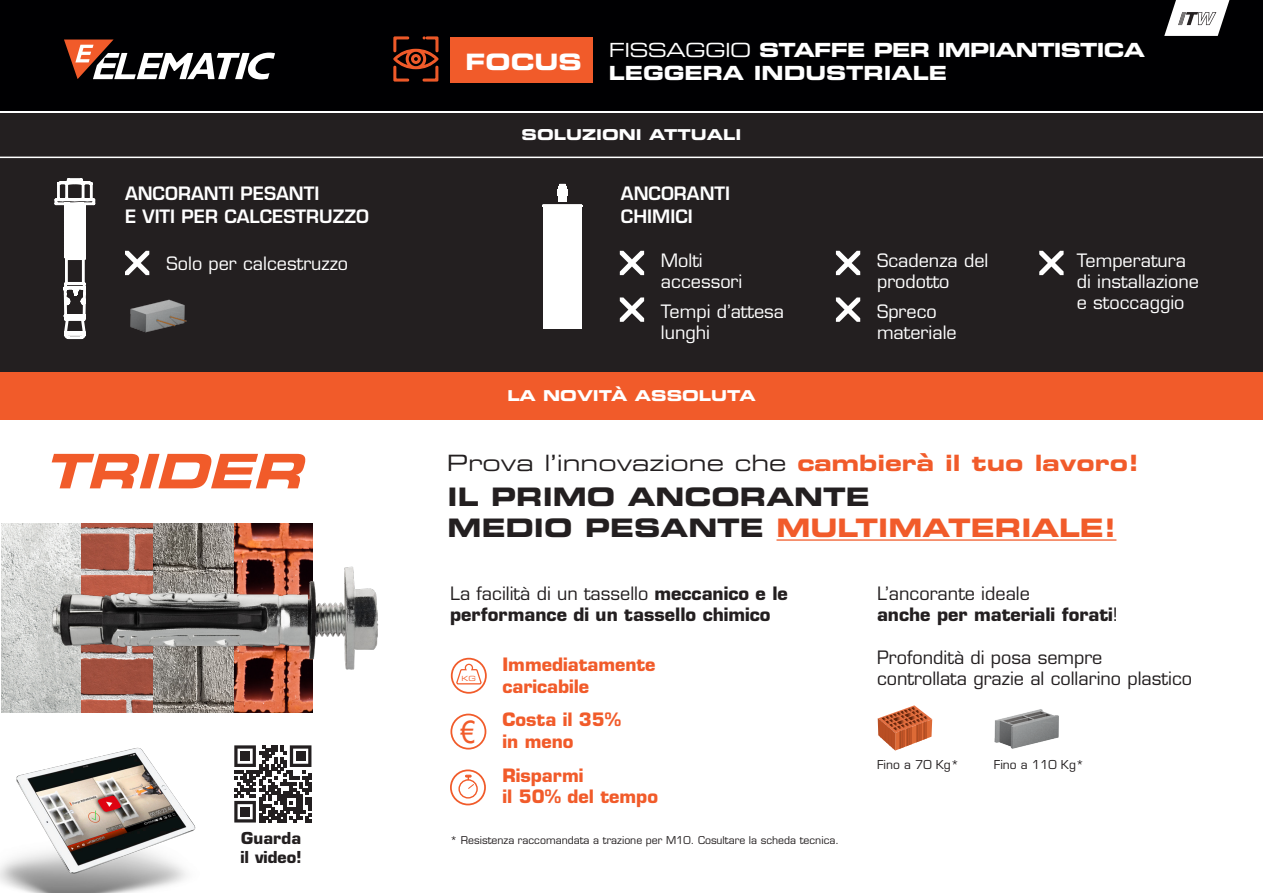
<style>
.page{position:relative;width:1263px;height:893px;background:#fff}
.page>*{position:absolute;margin:0;border:0;box-sizing:border-box;transform-origin:0 0}
.t1{font:31.65px "Arial Narrow";color:#f15b2a}
.t2{font:25.5px "Eurostile LT Std Bold Ex 2";color:#f15b2a}
.t3{font:25.5px "Eurostile LT Std Bold Ex 2";color:#231f20}
.t4{font:22.5px "Eurostile LT Std Ex 2";color:#231f20}
.t5{font:22.5px "Eurostile LT Std Bold Ex 2";color:#fff}
.t6{font:19.5px "Eurostile LT Std Bold Ex 2";letter-spacing:-.04em;color:#fff}
.t7{font:19.5px "Eurostile LT Std Bold Ex 2";color:#fff}
.t8{font:18px/21px "Eurostile LT Std";color:#fff}
.t9{font:700 18px/21.6px "Eurostile LT Std";color:#231f20}
.t10{font:700 18px/21.6px "Eurostile LT Std";color:#f15b2a}
.t11{font:18px/21px "Eurostile LT Std";color:#231f20}
.t12{font:600 18px/22.5px "Eurostile LT Std";color:#fff}
.t13{font:700 16.05px "Eurostile LT Std";color:#231f20}
.t14{font:15px "Eurostile LT Std Bold Ex 2";color:#fff}
.t15{font:12px "Eurostile LT Std";color:#231f20}
.t16{font:10.5px "Eurostile LT Std";color:#231f20}
.t17{font:7.05px "Eurostile LT Std Ex 2";color:#f15b2a}
.s1{font-family:"Eurostile LT Std Ex 2"}
.s2{font-family:"Eurostile LT Std Bold Ex 2";color:#f15b2a}
.s3{color:#231f20}
.s4{font-weight:400}
</style>
<div class="page">
<div style="left:0;top:114px;width:1263px;height:276px;background:#231f20"></div>
<div style="left:0;top:0;width:1263px;height:111px;background:#000002"></div>
<svg style="left:64px;top:40px;width:211px;height:39px"></svg>
<svg style="left:1164px;top:0;width:65px;height:36px"></svg>
<div style="left:450px;top:37px;width:143px;height:46px;background:#f15b2a"></div>
<svg style="left:393px;top:36px;width:46px;height:46px"></svg>
<div style="left:558px;top:186px;width:8px;height:15px;background:#fff"></div>
<svg style="left:558px;top:184px;width:8px;height:2px"></svg>
<div style="left:557px;top:189px;width:11px;height:7px;background:#fff"></div>
<div style="left:543px;top:206px;width:39px;height:123px;background:#fff"></div>
<svg style="left:542px;top:204px;width:40px;height:1px"></svg>
<hr style="left:542px;top:205px;width:40px;height:2px;background:#fff">
<svg style="left:54px;top:178px;width:42px;height:162px"></svg>
<img style="left:130px;top:299px;width:57px;height:34px">
<div style="left:0;top:372px;width:1263px;height:47px;background:#f15b2a"></div>
<svg style="left:620px;top:251px;width:24px;height:24px"></svg>
<svg style="left:125px;top:251px;width:24px;height:24px"></svg>
<svg style="left:836px;top:251px;width:24px;height:24px"></svg>
<svg style="left:1039px;top:251px;width:24px;height:24px"></svg>
<svg style="left:620px;top:297px;width:24px;height:25px"></svg>
<svg style="left:836px;top:297px;width:24px;height:25px"></svg>
<hr style="left:776px;top:539px;width:340px;height:2px;background:#f15b2a">
<div style="left:458px;top:779px;width:20px;height:20px;border:1px solid #f15b2a;border-radius:50%"></div>
<svg style="left:465px;top:775px;width:10px;height:14px"></svg>
<div style="left:450px;top:769px;width:36px;height:36px;border:2px solid #f15b2a;border-radius:50%"></div>
<div style="left:450px;top:714px;width:36px;height:35px;border:2px solid #f15b2a;border-radius:50%"></div>
<div style="left:451px;top:658px;width:36px;height:36px;border:2px solid #f15b2a;border-radius:50%"></div>
<svg style="left:455px;top:663px;width:27px;height:22px"></svg>
<svg style="left:877px;top:705px;width:55px;height:45px"></svg>
<img style="left:994px;top:709px;width:65px;height:40px">
<hr style="left:0;top:157px;width:1263px;height:1px;background:#fff">
<img style="left:233px;top:524px;width:80px;height:188px">
<img style="left:81px;top:524px;width:72px;height:188px">
<svg style="left:1px;top:524px;width:80px;height:188px"></svg>
<svg style="left:153px;top:524px;width:80px;height:188px"></svg>
<svg style="left:52px;top:454px;width:254px;height:34px"></svg>
<img style="left:52px;top:558px;width:327px;height:117px">
<img style="left:0;top:747px;width:196px;height:146px">
<svg style="left:234px;top:745px;width:78px;height:78px"></svg>
<div style="left:240px;top:751px;width:10px;height:10px;background:#231f20"></div>
<div style="left:296px;top:751px;width:9px;height:10px;background:#231f20"></div>
<div style="left:240px;top:807px;width:10px;height:9px;background:#231f20"></div>
<p class="t5" style="left:465px;top:46px;width:118px">FOCUS</p>
<p class="t6" style="left:609px;top:36px;width:538px"><span class="s1">FISSAGGIO</span> STAFFE PER IMPIANTISTICA</p>
<p class="t7" style="left:609px;top:59px;width:340px">LEGGERA INDUSTRIALE</p>
<p class="t14" style="left:522px;top:124px;width:221px">SOLUZIONI ATTUALI</p>
<p class="t12" style="left:125px;top:182px;width:245px">ANCORANTI PESANTI<br>E VITI PER CALCESTRUZZO</p>
<p class="t12" style="left:621px;top:182px;width:111px">ANCORANTI<br>CHIMICI</p>
<p class="t8" style="left:167px;top:253px;width:183px">Solo per calcestruzzo</p>
<p class="t8" style="left:661px;top:250px;width:83px">Molti accessori</p>
<p class="t8" style="left:661px;top:301px;width:125px">Tempi d’attesa lunghi</p>
<p class="t14" style="left:507px;top:385px;width:250px">LA NOVITÀ ASSOLUTA</p>
<p class="t8" style="left:877px;top:250px;width:113px">Scadenza del prodotto</p>
<p class="t8" style="left:877px;top:301px;width:81px">Spreco materiale</p>
<p class="t8" style="left:1077px;top:250px;width:111px">Temperatura</p>
<p class="t8" style="left:1077px;top:271px;width:124px">di installazione</p>
<p class="t8" style="left:1077px;top:292px;width:109px">e stoccaggio</p>
<p class="t4" style="left:447px;top:447px;width:694px">Prova l’innovazione che <span class="s2">cambierà il tuo lavoro!</span></p>
<p class="t3" style="left:448px;top:479px;width:423px">IL PRIMO ANCORANTE</p>
<p class="t2" style="left:448px;top:510px;width:670px"><span class="s3">MEDIO PESANTE</span> MULTIMATERIALE!</p>
<p class="t13" style="left:241px;top:828px;width:61px">Guarda</p>
<p class="t13" style="left:240px;top:847px;width:63px">il video!</p>
<p class="t9" style="left:450px;top:582px;width:339px"><span class="s4">La facilità di un tassello</span> meccanico e le performance di un tassello chimico</p>
<p class="t10" style="left:502px;top:654px;width:155px">Immediatamente caricabile</p>
<p class="t10" style="left:502px;top:709px;width:120px">Costa il 35% in meno</p>
<p class="t10" style="left:502px;top:764px;width:157px">Risparmi<br>il 50% del tempo</p>
<p class="t17" style="left:461px;top:674px;width:16px">KG</p>
<p class="t1" style="left:461px;top:708px;width:16px">€</p>
<p class="t16" style="left:450px;top:834px;width:390px">* Resistenza raccomandata a trazione per M10. Cosultare la scheda tecnica.</p>
<p class="t9" style="left:877px;top:582px;width:242px"><span class="s4">L’ancorante ideale<br></span>anche per materiali forati<span class="s4">!</span></p>
<p class="t11" style="left:877px;top:647px;width:317px">Profondità di posa sempre controllata grazie al collarino plastico</p>
<p class="t15" style="left:877px;top:757px;width:84px">Fino a 70 Kg*</p>
<p class="t15" style="left:994px;top:757px;width:92px">Fino a 110 Kg*</p>
</div>
